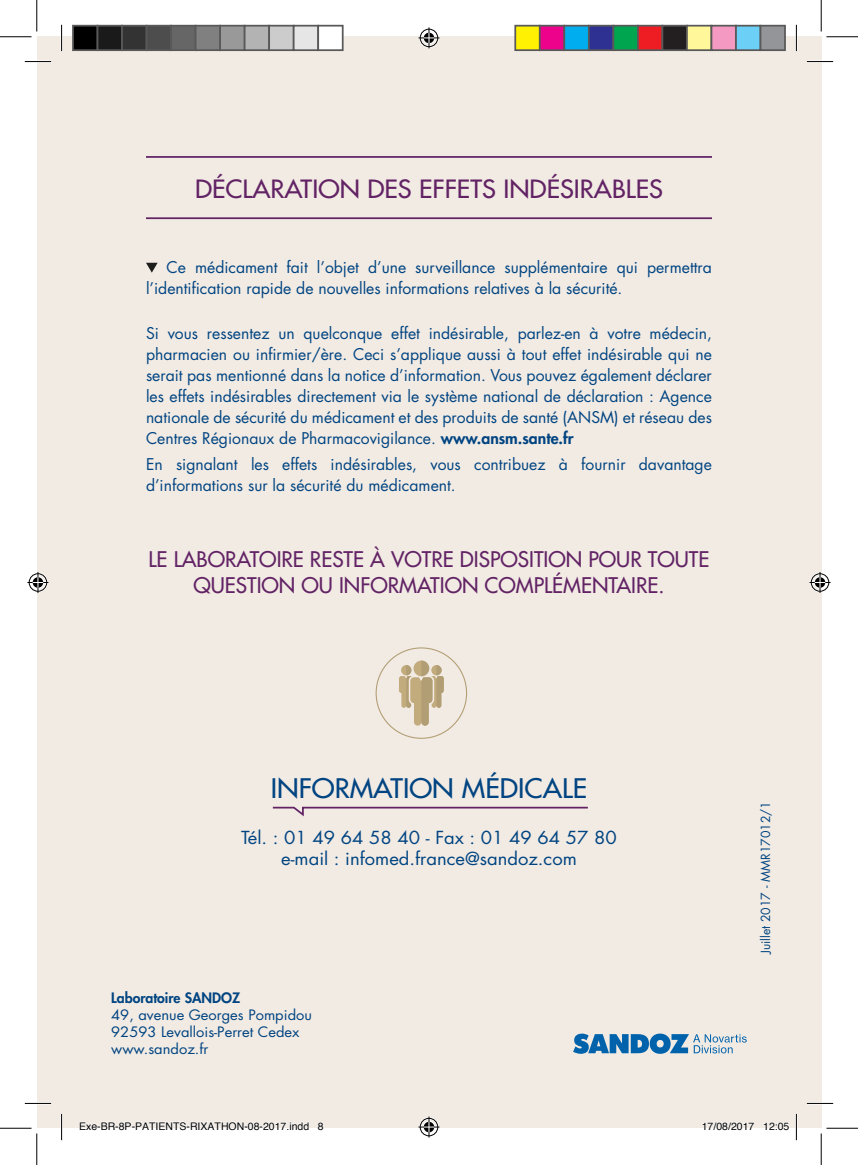
<style>
.page{position:relative;width:858px;height:1165px;background:#fff}
.page>*{position:absolute;margin:0;border:0;box-sizing:border-box;transform-origin:0 0}
.t1{font:500 26.25px "Futura Std";color:#004481;scale:1.05 1}
.t2{font:500 24.5px "Futura Std";color:#622365;scale:1.05 1}
.t3{font:500 21px/25.2px "Futura Std";color:#622365;text-align:center}
.t4{font:17.5px/21px "Futura Std";color:#004481;text-align:center;scale:1.05 1}
.t5{font:15.75px/21px "Futura Std";color:#004481}
.t6{font:14px/16.8px "Futura Std";color:#004481;scale:1.05 1}
.t7{font:800 14px "Futura Std";color:#004481}
.t8{font:12.25px "Futura Std";color:#004481}
.t9{font:10.5px "Helvetica";color:#000}
.s1{font-weight:800}
</style>
<div class="page">
<div style="left:37px;top:37px;width:784px;height:1091px;background:#f2ebe4"></div>
<svg style="left:573px;top:1033px;width:173px;height:21px"></svg>
<svg style="left:272px;top:806px;width:316px;height:11px"></svg>
<hr style="left:146px;top:156px;width:565px;height:2px;background:#622365">
<hr style="left:146px;top:217px;width:565px;height:2px;background:#622365">
<svg style="left:146px;top:263px;width:12px;height:10px"></svg>
<svg style="left:399px;top:660px;width:44px;height:66px"></svg>
<hr style="left:25px;top:60px;width:26px;height:3px;background:#fff">
<hr style="left:806px;top:60px;width:26px;height:3px;background:#fff">
<hr style="left:25px;top:1102px;width:26px;height:2px;background:#fff">
<hr style="left:806px;top:1102px;width:26px;height:2px;background:#fff">
<hr style="left:60px;top:25px;width:3px;height:26px;background:#fff">
<hr style="left:60px;top:1114px;width:3px;height:26px;background:#fff">
<hr style="left:795px;top:25px;width:2px;height:26px;background:#fff">
<hr style="left:795px;top:1114px;width:2px;height:26px;background:#fff">
<svg style="left:25px;top:61px;width:26px;height:1px"></svg>
<svg style="left:806px;top:61px;width:26px;height:1px"></svg>
<svg style="left:25px;top:1103px;width:26px;height:1px"></svg>
<svg style="left:806px;top:1103px;width:26px;height:1px"></svg>
<svg style="left:61px;top:25px;width:1px;height:26px"></svg>
<svg style="left:61px;top:1114px;width:1px;height:26px"></svg>
<svg style="left:795px;top:25px;width:1px;height:26px"></svg>
<svg style="left:795px;top:1114px;width:1px;height:26px"></svg>
<hr style="left:0;top:36px;width:32px;height:1px;background:#000">
<hr style="left:826px;top:36px;width:31px;height:1px;background:#000">
<hr style="left:0;top:1128px;width:32px;height:1px;background:#000">
<hr style="left:826px;top:1128px;width:31px;height:1px;background:#000">
<hr style="left:36px;top:0;width:1px;height:32px;background:#000">
<hr style="left:36px;top:1133px;width:1px;height:32px;background:#000">
<hr style="left:820px;top:0;width:1px;height:32px;background:#000">
<hr style="left:820px;top:1133px;width:1px;height:32px;background:#000">
<svg style="left:418px;top:27px;width:21px;height:21px"></svg>
<svg style="left:418px;top:1116px;width:21px;height:21px"></svg>
<svg style="left:27px;top:572px;width:21px;height:21px"></svg>
<svg style="left:809px;top:572px;width:21px;height:21px"></svg>
<div style="left:73px;top:26px;width:24px;height:24px;background:#000"></div>
<div style="left:72px;top:25px;width:26px;height:26px;border:2px solid #595959"></div>
<div style="left:97px;top:26px;width:25px;height:24px;background:#1a1a1a"></div>
<div style="left:97px;top:25px;width:26px;height:26px;border:2px solid #595959"></div>
<div style="left:122px;top:26px;width:24px;height:24px;background:#333"></div>
<div style="left:121px;top:25px;width:26px;height:26px;border:2px solid #595959"></div>
<div style="left:146px;top:26px;width:25px;height:24px;background:#4d4d4d"></div>
<div style="left:146px;top:25px;width:26px;height:26px;border:2px solid #595959"></div>
<div style="left:171px;top:26px;width:24px;height:24px;background:#666"></div>
<div style="left:170px;top:25px;width:26px;height:26px;border:2px solid #595959"></div>
<div style="left:195px;top:26px;width:25px;height:24px;background:#808080"></div>
<div style="left:195px;top:25px;width:26px;height:26px;border:2px solid #595959"></div>
<div style="left:220px;top:26px;width:24px;height:24px;background:#999"></div>
<div style="left:219px;top:25px;width:26px;height:26px;border:2px solid #595959"></div>
<div style="left:244px;top:26px;width:25px;height:24px;background:#b3b3b3"></div>
<div style="left:244px;top:25px;width:26px;height:26px;border:2px solid #595959"></div>
<div style="left:269px;top:26px;width:24px;height:24px;background:#ccc"></div>
<div style="left:268px;top:25px;width:26px;height:26px;border:2px solid #595959"></div>
<div style="left:293px;top:26px;width:25px;height:24px;background:#e6e6e6"></div>
<div style="left:293px;top:25px;width:26px;height:26px;border:2px solid #595959"></div>
<div style="left:318px;top:26px;width:24px;height:24px;background:#fff"></div>
<div style="left:317px;top:25px;width:26px;height:26px;border:2px solid #595959"></div>
<div style="left:515px;top:26px;width:24px;height:24px;background:#fff101"></div>
<div style="left:514px;top:25px;width:26px;height:26px;border:2px solid #595959"></div>
<div style="left:539px;top:26px;width:25px;height:24px;background:#ed028c"></div>
<div style="left:538px;top:25px;width:27px;height:26px;border:2px solid #595959"></div>
<div style="left:564px;top:26px;width:24px;height:24px;background:#00aeef"></div>
<div style="left:563px;top:25px;width:26px;height:26px;border:2px solid #595959"></div>
<div style="left:588px;top:26px;width:25px;height:24px;background:#2e3092"></div>
<div style="left:587px;top:25px;width:27px;height:26px;border:2px solid #595959"></div>
<div style="left:613px;top:26px;width:24px;height:24px;background:#00a54f"></div>
<div style="left:612px;top:25px;width:26px;height:26px;border:2px solid #595959"></div>
<div style="left:637px;top:26px;width:25px;height:24px;background:#ee1d23"></div>
<div style="left:636px;top:25px;width:27px;height:26px;border:2px solid #595959"></div>
<div style="left:662px;top:26px;width:24px;height:24px;background:#231f20"></div>
<div style="left:661px;top:25px;width:26px;height:26px;border:2px solid #595959"></div>
<div style="left:686px;top:26px;width:25px;height:24px;background:#fff79a"></div>
<div style="left:685px;top:25px;width:27px;height:26px;border:2px solid #595959"></div>
<div style="left:711px;top:26px;width:24px;height:24px;background:#f499c2"></div>
<div style="left:710px;top:25px;width:26px;height:26px;border:2px solid #595959"></div>
<div style="left:735px;top:26px;width:25px;height:24px;background:#6bcff6"></div>
<div style="left:734px;top:25px;width:27px;height:26px;border:2px solid #595959"></div>
<div style="left:760px;top:26px;width:24px;height:24px;background:#939598"></div>
<div style="left:759px;top:25px;width:26px;height:26px;border:2px solid #595959"></div>
<svg style="left:79px;top:1121px;width:230px;height:7px"></svg>
<svg style="left:318px;top:1122px;width:6px;height:6px"></svg>
<svg style="left:702px;top:1122px;width:52px;height:6px"></svg>
<svg style="left:764px;top:1122px;width:25px;height:6px"></svg>
<h2 class="t2" style="left:195px;top:173px;width:447px">DÉCLARATION DES EFFETS INDÉSIRABLES</h2>
<p class="t5" style="left:146px;top:257px;width:567px;text-indent:21px">Ce médicament fait l’objet d’une surveillance supplémentaire qui permettra l’identification rapide de nouvelles informations relatives à la sécurité.</p>
<p class="t5" style="left:146px;top:323px;width:567px;text-align:justify">Si vous ressentez un quelconque effet indésirable, parlez-en à votre médecin, pharmacien ou infirmier/ère. Ceci s’applique aussi à tout effet indésirable qui ne serait pas mentionné dans la notice d’information. Vous pouvez également déclarer les effets indésirables directement via le système national de déclaration : Agence nationale de sécurité du médicament et des produits de santé (ANSM) et réseau des Centres Régionaux de Pharmacovigilance. <span class="s1">www.ansm.sante.fr</span></p>
<p class="t5" style="left:146px;top:454px;width:567px">En signalant les effets indésirables, vous contribuez à fournir davantage d’informations sur la sécurité du médicament.</p>
<h3 class="t3" style="left:148px;top:547px;width:562px">LE LABORATOIRE RESTE À VOTRE DISPOSITION POUR TOUTE<br>QUESTION OU INFORMATION COMPLÉMENTAIRE.</h3>
<h1 class="t1" style="left:271px;top:772px;width:303px">INFORMATION MÉDICALE</h1>
<p class="t4" style="left:241px;top:827px;width:359px">Tél. : 01 49 64 58 40 - Fax : 01 49 64 57 80 e-mail : infomed.france@sandoz.com</p>
<p class="t7" style="left:111px;top:989px;width:130px">Laboratoire SANDOZ</p>
<p class="t6" style="left:111px;top:1007px;width:193px">49, avenue Georges Pompidou<br>92593 Levallois-Perret Cedex www.sandoz.fr</p>
<p class="t8" style="left:757px;top:954px;width:155px;rotate:-90deg">Juillet 2017 - MMR17012/1</p>
<p class="t9" style="left:79px;top:1118px;width:246px">Exe-BR-8P-PATIENTS-RIXATHON-08-2017.indd 8</p>
<p class="t9" style="left:701px;top:1118px;width:89px">17/08/2017 12:05</p>
</div>
